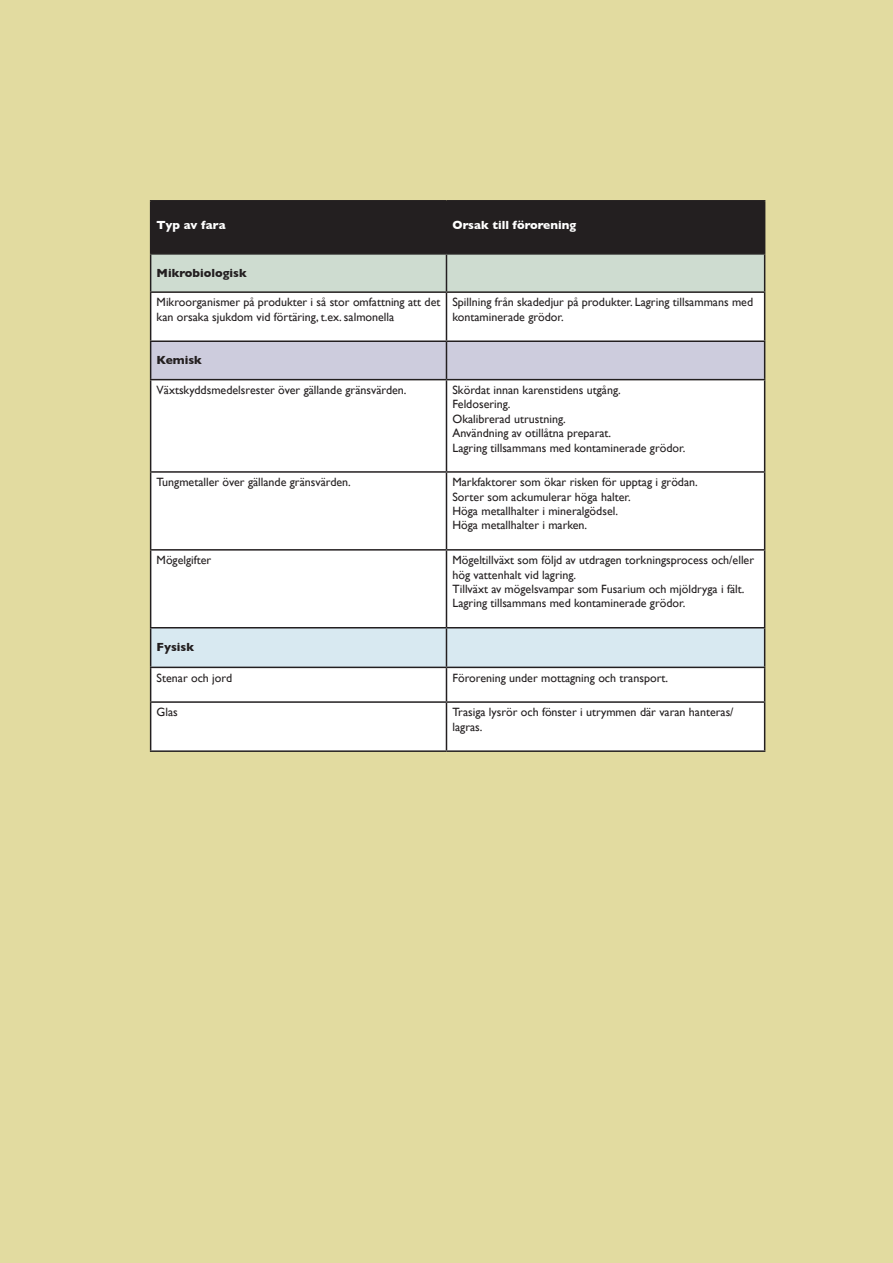
<style>
.page{position:relative;width:893px;height:1263px;background:#e2dba0}
.page>*{position:absolute;margin:0;border:0;box-sizing:border-box;transform-origin:0 0}
.t1{font:12px/14.4px "Gill Sans";color:#231f20}
.t2{font:700 12px "Gill Sans";color:#fff}
.t3{font:700 12px "Gill Sans";color:#231f20}
</style>
<div class="page">
<svg style="left:151px;top:202px;width:613px;height:89px;background:#696d68"></svg>
<div style="left:151px;top:293px;width:613px;height:457px;background:#fff"></div>
<div style="left:151px;top:342px;width:613px;height:37px;background:#cdccdd"></div>
<div style="left:151px;top:628px;width:613px;height:39px;background:#d8e9f1"></div>
<hr style="left:150px;top:200px;width:296px;height:2px;background:#231f20">
<hr style="left:150px;top:202px;width:1px;height:51px;background:#231f20">
<hr style="left:446px;top:200px;width:319px;height:2px;background:#231f20">
<hr style="left:446px;top:202px;width:1px;height:51px;background:#231f20">
<hr style="left:764px;top:202px;width:1px;height:51px;background:#231f20">
<hr style="left:150px;top:253px;width:296px;height:2px;background:#231f20">
<hr style="left:150px;top:255px;width:1px;height:36px;background:#231f20">
<hr style="left:446px;top:253px;width:319px;height:2px;background:#231f20">
<hr style="left:446px;top:255px;width:1px;height:36px;background:#231f20">
<hr style="left:764px;top:255px;width:1px;height:36px;background:#231f20">
<hr style="left:150px;top:291px;width:296px;height:2px;background:#231f20">
<hr style="left:150px;top:293px;width:1px;height:47px;background:#231f20">
<hr style="left:446px;top:291px;width:319px;height:2px;background:#231f20">
<hr style="left:446px;top:293px;width:1px;height:47px;background:#231f20">
<hr style="left:764px;top:293px;width:1px;height:47px;background:#231f20">
<hr style="left:150px;top:340px;width:296px;height:2px;background:#231f20">
<hr style="left:150px;top:342px;width:1px;height:37px;background:#231f20">
<hr style="left:446px;top:340px;width:319px;height:2px;background:#231f20">
<hr style="left:446px;top:342px;width:1px;height:37px;background:#231f20">
<hr style="left:764px;top:342px;width:1px;height:37px;background:#231f20">
<hr style="left:150px;top:379px;width:296px;height:1px;background:#231f20">
<hr style="left:150px;top:380px;width:1px;height:91px;background:#231f20">
<hr style="left:446px;top:379px;width:319px;height:1px;background:#231f20">
<hr style="left:446px;top:380px;width:1px;height:91px;background:#231f20">
<hr style="left:764px;top:380px;width:1px;height:91px;background:#231f20">
<hr style="left:150px;top:471px;width:296px;height:2px;background:#231f20">
<hr style="left:150px;top:473px;width:1px;height:76px;background:#231f20">
<hr style="left:446px;top:471px;width:319px;height:2px;background:#231f20">
<hr style="left:446px;top:473px;width:1px;height:76px;background:#231f20">
<hr style="left:764px;top:473px;width:1px;height:76px;background:#231f20">
<hr style="left:150px;top:549px;width:296px;height:2px;background:#231f20">
<hr style="left:150px;top:551px;width:1px;height:76px;background:#231f20">
<hr style="left:446px;top:549px;width:319px;height:2px;background:#231f20">
<hr style="left:446px;top:551px;width:1px;height:76px;background:#231f20">
<hr style="left:764px;top:551px;width:1px;height:76px;background:#231f20">
<hr style="left:150px;top:627px;width:296px;height:1px;background:#231f20">
<hr style="left:150px;top:628px;width:1px;height:39px;background:#231f20">
<hr style="left:446px;top:627px;width:319px;height:1px;background:#231f20">
<hr style="left:446px;top:628px;width:1px;height:39px;background:#231f20">
<hr style="left:764px;top:628px;width:1px;height:39px;background:#231f20">
<hr style="left:150px;top:667px;width:296px;height:1px;background:#231f20">
<hr style="left:150px;top:668px;width:1px;height:33px;background:#231f20">
<hr style="left:446px;top:667px;width:319px;height:1px;background:#231f20">
<hr style="left:446px;top:668px;width:1px;height:33px;background:#231f20">
<hr style="left:764px;top:668px;width:1px;height:33px;background:#231f20">
<hr style="left:150px;top:701px;width:296px;height:2px;background:#231f20">
<hr style="left:150px;top:703px;width:1px;height:47px;background:#231f20">
<hr style="left:446px;top:701px;width:319px;height:2px;background:#231f20">
<hr style="left:446px;top:703px;width:1px;height:47px;background:#231f20">
<hr style="left:764px;top:703px;width:1px;height:47px;background:#231f20">
<hr style="left:150px;top:750px;width:296px;height:2px;background:#231f20">
<hr style="left:446px;top:750px;width:319px;height:2px;background:#231f20">
<p class="t2" style="left:157px;top:218px;width:70px">Typ av fara</p>
<p class="t2" style="left:452px;top:218px;width:125px">Orsak till förorening</p>
<p class="t3" style="left:157px;top:266px;width:92px">Mikrobiologisk</p>
<p class="t1" style="left:157px;top:295px;width:285px">Mikroorganismer på produkter i så stor omfattning att det kan orsaka sjukdom vid förtäring, t.ex. salmonella</p>
<p class="t1" style="left:452px;top:295px;width:302px">Spillning från skadedjur på produkter. Lagring tillsammans med kontaminerade grödor.</p>
<p class="t3" style="left:157px;top:353px;width:47px">Kemisk</p>
<p class="t1" style="left:157px;top:383px;width:251px">Växtskyddsmedelsrester över gällande gränsvärden.</p>
<p class="t1" style="left:452px;top:383px;width:170px">Skördat innan karenstidens utgång.</p>
<p class="t1" style="left:452px;top:397px;width:60px">Feldosering.</p>
<p class="t1" style="left:452px;top:411px;width:115px">Okalibrerad utrustning.</p>
<p class="t1" style="left:452px;top:426px;width:160px">Användning av otillåtna preparat.</p>
<p class="t1" style="left:452px;top:440px;width:234px">Lagring tillsammans med kontaminerade grödor.</p>
<p class="t1" style="left:157px;top:475px;width:196px">Tungmetaller över gällande gränsvärden.</p>
<p class="t1" style="left:452px;top:475px;width:247px">Markfaktorer som ökar risken för upptag i grödan.</p>
<p class="t1" style="left:452px;top:489px;width:180px">Sorter som ackumulerar höga halter.</p>
<p class="t1" style="left:452px;top:504px;width:167px">Höga metallhalter i mineralgödsel.</p>
<p class="t1" style="left:452px;top:518px;width:136px">Höga metallhalter i marken.</p>
<p class="t1" style="left:157px;top:553px;width:56px">Mögelgifter</p>
<p class="t1" style="left:452px;top:553px;width:303px">Mögeltillväxt som följd av utdragen torkningsprocess och/eller hög vattenhalt vid lagring.</p>
<p class="t1" style="left:452px;top:582px;width:293px">Tillväxt av mögelsvampar som Fusarium och mjöldryga i fält.</p>
<p class="t1" style="left:452px;top:596px;width:234px">Lagring tillsammans med kontaminerade grödor.</p>
<p class="t3" style="left:157px;top:640px;width:39px">Fysisk</p>
<p class="t1" style="left:157px;top:670px;width:77px">Stenar och jord</p>
<p class="t1" style="left:452px;top:670px;width:217px">Förorening under mottagning och transport.</p>
<p class="t1" style="left:157px;top:705px;width:23px">Glas</p>
<p class="t1" style="left:452px;top:705px;width:283px">Trasiga lysrör och fönster i utrymmen där varan hanteras/ lagras.</p>
</div>
